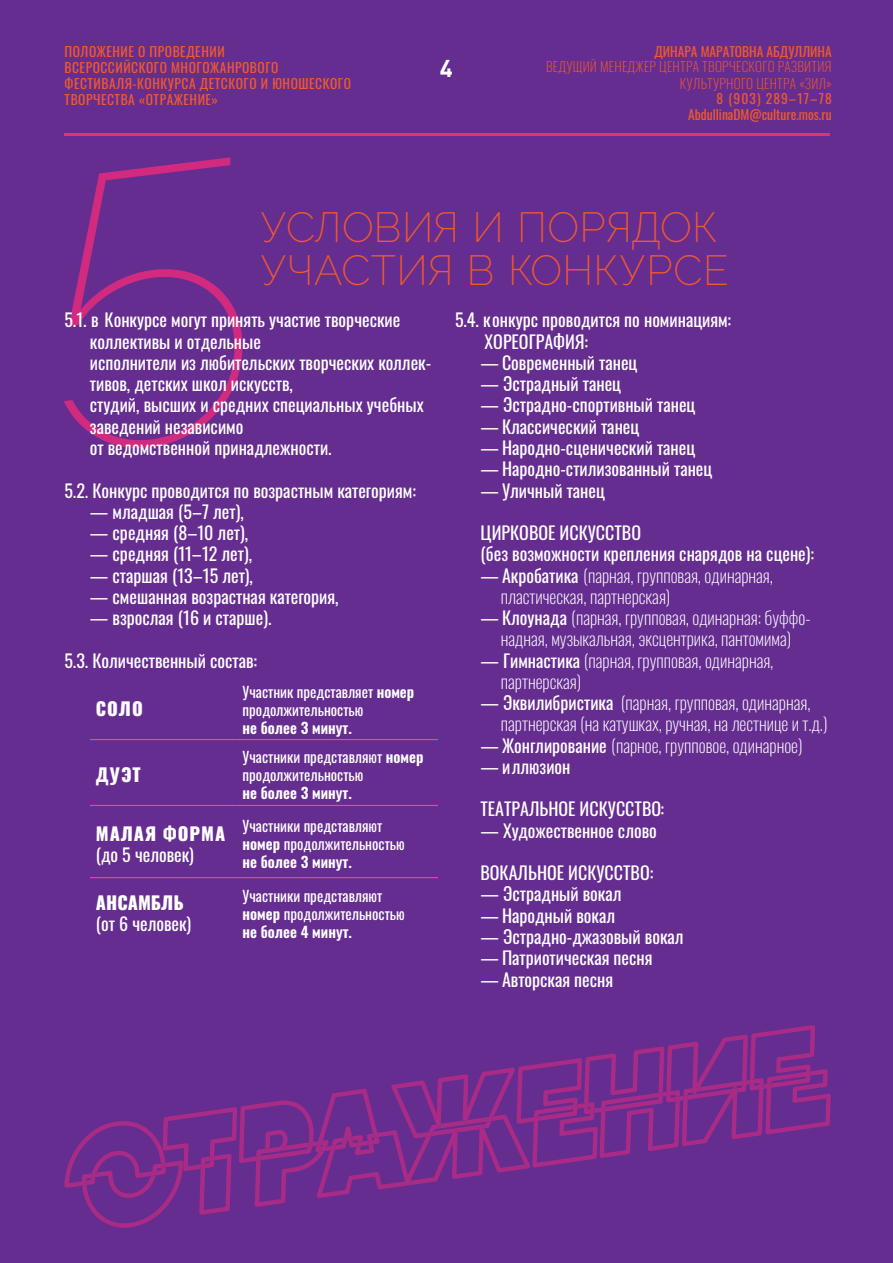
<style>
.page{position:relative;width:893px;height:1263px;background:#662d91}
.page>*{position:absolute;margin:0;border:0;box-sizing:border-box;transform-origin:0 0}
.t1{font:200 42px/42.5px "Raleway";letter-spacing:.005em;color:#f15a29}
.t2{font:700 24px "DIN Pro";color:#fff}
.t3{font:18px/21.3px "Oswald";color:#fff}
.t4{font:200 18px/21.3px "Oswald";color:#fff}
.t5{font:800 18px "Oswald";letter-spacing:.05em;color:#fff}
.t6{font:800 18px "Oswald";color:#fff}
.t7{font:15px/18px "Oswald";color:#fff}
.t8{font:600 15px "Oswald";color:#fff}
.t9{font:13.5px/16.2px "Oswald";letter-spacing:.04em;color:#f15a29}
.t10{font:200 13.5px/16.2px "Oswald";letter-spacing:.02em;color:#f15a29;text-align:right}
.t11{font:13.5px "Oswald";color:#f15a29}
.t12{font:13.5px "Oswald";letter-spacing:.08em;color:#f15a29}
.s1{font-weight:400}
.s2{font-weight:600}
</style>
<div class="page">
<hr style="left:64px;top:133px;width:765px;height:3px;background:#ee2a7b">
<svg style="left:64px;top:1025px;width:767px;height:203px"></svg>
<svg style="left:64px;top:157px;width:178px;height:291px"></svg>
<hr style="left:90px;top:739px;width:147px;height:1px;background:#f15a29">
<hr style="left:237px;top:739px;width:201px;height:1px;background:#f15a29">
<hr style="left:90px;top:805px;width:147px;height:1px;background:#f15a29">
<hr style="left:237px;top:805px;width:201px;height:1px;background:#f15a29">
<hr style="left:90px;top:877px;width:147px;height:1px;background:#f15a29">
<hr style="left:237px;top:877px;width:201px;height:1px;background:#f15a29">
<p class="t9" style="left:65px;top:42px;width:288px">ПОЛОЖЕНИЕ О ПРОВЕДЕНИИ<br>ВСЕРОССИЙСКОГО МНОГОЖАНРОВОГО<br>ФЕСТИВАЛЯ-КОНКУРСА ДЕТСКОГО И ЮНОШЕСКОГО<br>ТВОРЧЕСТВА «ОТРАЖЕНИЕ»</p>
<p class="t11" style="left:654px;top:39px;width:179px">ДИНАРА МАРАТОВНА АБДУЛЛИНА</p>
<p class="t10" style="left:546px;top:57px;width:287px">ВЕДУЩИЙ МЕНЕДЖЕР ЦЕНТРА ТВОРЧЕСКОГО РАЗВИТИЯ<br>КУЛЬТУРНОГО ЦЕНТРА «ЗИЛ»</p>
<p class="t11" style="left:688px;top:102px;width:145px">AbdullinaDM@culture.mos.ru</p>
<h2 class="t2" style="left:440px;top:53px;width:15px">4</h2>
<p class="t12" style="left:716px;top:86px;width:117px">8 (903) 289–17–78</p>
<h1 class="t1" style="left:261px;top:206px;width:470px">УСЛОВИЯ И ПОРЯДОК<br>УЧАСТИЯ В КОНКУРСЕ</h1>
<p class="t3" style="left:90px;top:308px;width:343px;text-indent:-26px">5.1. в Конкурсе могут принять участие творческие коллективы и отдельные<br>исполнители из любительских творческих коллек&shy;тивов, детских школ искусств,<br>студий, высших и средних специальных учебных заведений независимо<br>от ведомственной принадлежности.</p>
<p class="t3" style="left:64px;top:478px;width:353px">5.2. Конкурс проводится по возрастным категориям:</p>
<p class="t3" style="left:90px;top:499px;width:155px">— младшая (5–7 лет),</p>
<p class="t3" style="left:90px;top:520px;width:160px">— средняя (8–10 лет),</p>
<p class="t3" style="left:90px;top:541px;width:164px">— средняя (11–12 лет),</p>
<p class="t3" style="left:90px;top:563px;width:165px">— старшая (13–15 лет),</p>
<p class="t3" style="left:90px;top:584px;width:250px">— смешанная возрастная категория,</p>
<p class="t3" style="left:90px;top:605px;width:183px">— взрослая (16 и старше).</p>
<p class="t3" style="left:64px;top:648px;width:194px">5.3. Количественный состав:</p>
<p class="t5" style="left:96px;top:696px;width:48px">СОЛО</p>
<p class="t3" style="left:485px;top:308px;width:248px;text-indent:-30px">5.4. конкурс проводится по номинациям:<br>ХОРЕОГРАФИЯ:</p>
<p class="t3" style="left:480px;top:350px;width:158px">— Современный танец</p>
<p class="t3" style="left:480px;top:371px;width:142px">— Эстрадный танец</p>
<p class="t3" style="left:480px;top:393px;width:216px">— Эстрадно-спортивный танец</p>
<p class="t3" style="left:480px;top:414px;width:160px">— Классический танец</p>
<p class="t3" style="left:480px;top:435px;width:216px">— Народно-сценический танец</p>
<p class="t3" style="left:480px;top:456px;width:233px">— Народно-стилизованный танец</p>
<p class="t3" style="left:480px;top:478px;width:126px">— Уличный танец</p>
<p class="t3" style="left:480px;top:520px;width:335px">ЦИРКОВОЕ ИСКУССТВО<br>(без возможности крепления снарядов на сцене):</p>
<p class="t4" style="left:501px;top:562px;width:274px;text-indent:-20px"><span class="s1">— Акробатика</span> (парная, групповая, одинарная, пластическая, партнерская)</p>
<p class="t4" style="left:480px;top:605px;width:331px;text-align:center"><span class="s1">— Клоунада</span> (парная, групповая, одинарная: буффо&shy;надная, музыкальная, эксцентрика, пантомима)</p>
<p class="t4" style="left:501px;top:647px;width:274px;text-indent:-20px"><span class="s1">— Гимнастика</span> (парная, групповая, одинарная, партнерская)</p>
<p class="t4" style="left:501px;top:690px;width:328px;text-indent:-20px"><span class="s1">— Эквилибристика</span> (парная, групповая, одинарная, партнерская (на катушках, ручная, на лестнице и т.д.)</p>
<p class="t4" style="left:480px;top:732px;width:324px"><span class="s1">— Жонглирование</span> (парное, групповое, одинарное)</p>
<p class="t3" style="left:480px;top:754px;width:91px">— иллюзион</p>
<p class="t3" style="left:480px;top:797px;width:185px">ТЕАТРАЛЬНОЕ ИСКУССТВО:</p>
<p class="t3" style="left:480px;top:818px;width:178px">— Художественное слово</p>
<p class="t3" style="left:480px;top:860px;width:174px">ВОКАЛЬНОЕ ИСКУССТВО:</p>
<p class="t3" style="left:480px;top:882px;width:142px">— Эстрадный вокал</p>
<p class="t3" style="left:480px;top:903px;width:136px">— Народный вокал</p>
<p class="t3" style="left:480px;top:924px;width:205px">— Эстрадно-джазовый вокал</p>
<p class="t3" style="left:480px;top:945px;width:174px">— Патриотическая песня</p>
<p class="t3" style="left:480px;top:967px;width:134px">— Авторская песня</p>
<p class="t7" style="left:243px;top:681px;width:173px">Участник представляет <span class="s2">номер </span>продолжительностью</p>
<p class="t8" style="left:243px;top:717px;width:111px">не более 3 минут.</p>
<p class="t7" style="left:243px;top:747px;width:182px">Участники представляют <span class="s2">номер </span>продолжительностью</p>
<p class="t8" style="left:243px;top:783px;width:111px">не более 3 минут.</p>
<p class="t5" style="left:96px;top:762px;width:46px">ДУЭТ</p>
<p class="t7" style="left:243px;top:816px;width:164px">Участники представляют <span class="s2">номер</span> продолжительностью <span class="s2">не более 3 минут.</span></p>
<p class="t5" style="left:96px;top:821px;width:131px">МАЛАЯ ФОРМА</p>
<p class="t3" style="left:96px;top:842px;width:100px">(до 5 человек)</p>
<p class="t7" style="left:243px;top:885px;width:164px">Участники представляют <span class="s2">номер</span> продолжительностью <span class="s2">не более 4 минут.</span></p>
<p class="t6" style="left:96px;top:890px;width:89px">АНСАМБЛЬ</p>
<p class="t3" style="left:96px;top:911px;width:97px">(от 6 человек)</p>
</div>
